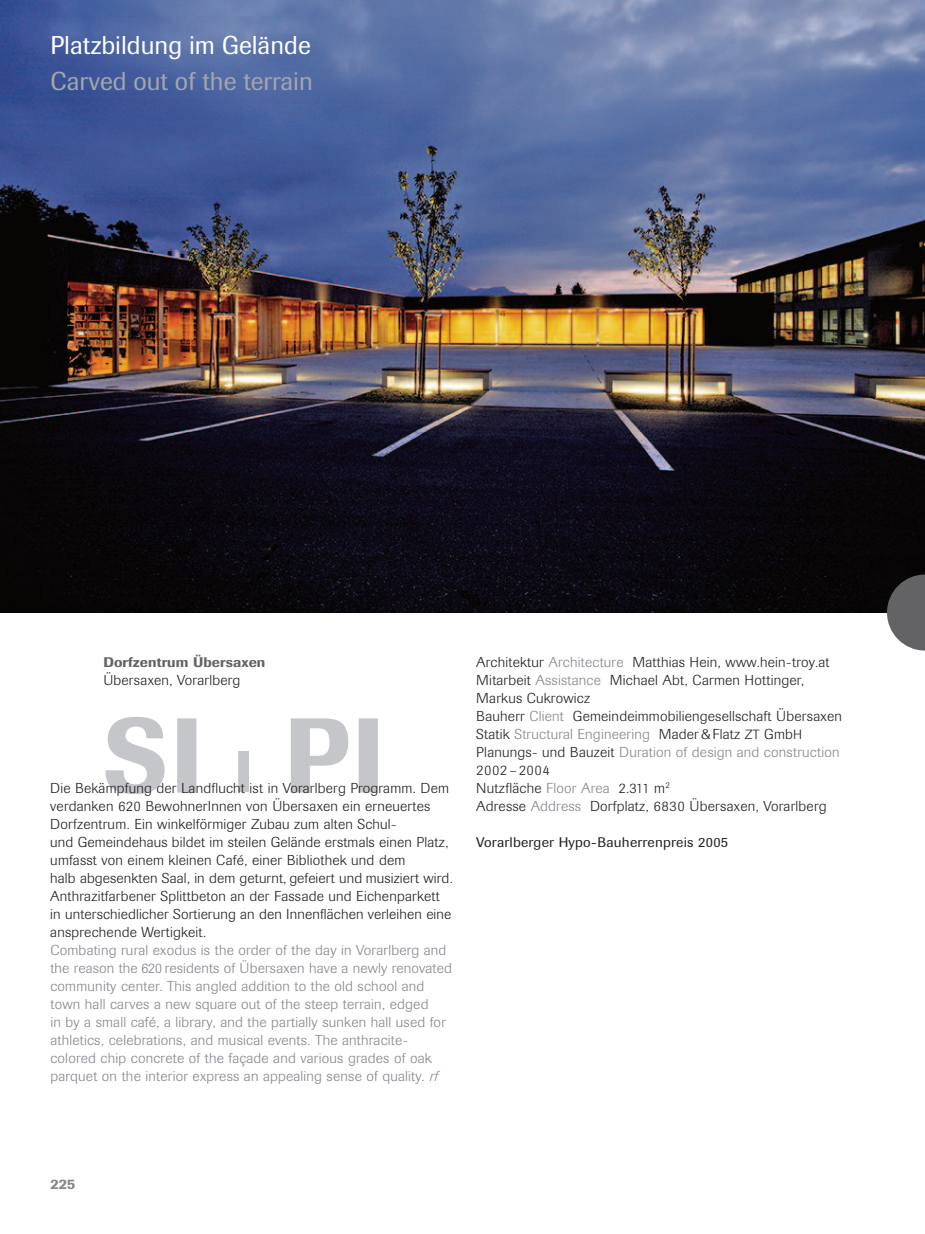
<style>
.page{position:relative;width:925px;height:1234px;background:#fff}
.page>*{position:absolute;margin:0;border:0;box-sizing:border-box;transform-origin:0 0}
.t1{font:25.5px "Supersonic BSK";color:#fff}
.t2{font:25.5px "Supersonic BSK";color:#a4a6ad}
.t3{font:300 14.25px/18px "Supersonic BSK";letter-spacing:.015em;color:#231f20;scale:1.05 1}
.t4{font:300 14.25px/18px "Supersonic BSK";letter-spacing:.015em;color:#83868c;scale:1.05 1}
.t5{font:500 14.25px "Supersonic BSK";color:#83868c}
.t6{font:13.8px "Supersonic BSK";letter-spacing:.015em;color:#231f20;scale:1.05 1}
.t7{font:500 13.8px "Supersonic BSK";letter-spacing:.01em;color:#636366;scale:1.05 1}
.s1{font-style:italic}
.s2{color:#83868c}
.s3{font-size:13.2px}
</style>
<div class="page">
<img style="left:0;top:0;width:925px;height:612px">
<svg style="left:105px;top:717px;width:273px;height:77px"></svg>
<div style="left:226px;top:792px;width:34px;height:48px;background:#fff"></div>
<svg style="left:887px;top:574px;width:38px;height:76px;background:#68676a"></svg>
<div style="left:233px;top:703px;width:34px;height:47px;background:#fff"></div>
<h1 class="t1" style="left:50px;top:31px;width:262px">Platzbildung im Gelände</h1>
<h1 class="t2" style="left:50px;top:67px;width:264px">Carved out of the terrain</h1>
<p class="t7" style="left:103px;top:654px;width:156px">Dorfzentrum Übersaxen</p>
<p class="t3" style="left:103px;top:670px;width:132px">Übersaxen, Vorarlberg</p>
<p class="t3" style="left:50px;top:778px;width:385px">Die Bekämpfung der Landflucht ist in Vorarlberg Programm. Dem verdanken 620 BewohnerInnen von Übersaxen ein erneuertes Dorfzentrum. Ein winkelförmiger Zubau zum alten Schul-<br>und Gemeindehaus bildet im steilen Gelände erstmals einen Platz, umfasst von einem kleinen Café, einer Bibliothek und dem<br>halb abgesenkten Saal, in dem geturnt, gefeiert und musiziert wird.<br>Anthrazitfarbener Splittbeton an der Fassade und Eichenparkett in unterschiedlicher Sortierung an den Innenflächen verleihen eine ansprechende Wertigkeit.</p>
<p class="t4" style="left:50px;top:940px;width:384px">Combating rural exodus is the order of the day in Vorarlberg and the reason the 620 residents of Übersaxen have a newly renovated community center. This angled addition to the old school and town hall carves a new square out of the steep terrain, edged<br>in by a small café, a library, and the partially sunken hall used for athletics, celebrations, and musical events. The anthracite&shy;colored chip concrete of the façade and various grades of oak parquet on the interior express an appealing sense of quality. <span class="s1">rf</span></p>
<p class="t3" style="left:476px;top:652px;width:350px">Architektur <span class="s2">Architecture</span> Matthias Hein, www.hein-troy.at Mitarbeit <span class="s2">Assistance</span> Michael Abt, Carmen Hottinger, Markus Cukrowicz<br>Bauherr <span class="s2">Client</span> Gemeindeimmobiliengesellschaft Übersaxen Statik <span class="s2">Structural Engineering</span> Mader&amp;Flatz <span class="s3">ZT</span> Gmb<span class="s3">H </span>Planungs- und Bauzeit <span class="s2">Duration of design and construction </span>2002 – 2004<br>Nutzfläche <span class="s2">Floor Area</span> 2.311 m<sup>2<br></sup>Adresse <span class="s2">Address</span> Dorfplatz, 6830 Übersaxen, Vorarlberg</p>
<p class="t6" style="left:476px;top:834px;width:241px">Vorarlberger Hypo-Bauherrenpreis 2005</p>
<p class="t5" style="left:50px;top:1175px;width:26px">225</p>
</div>
